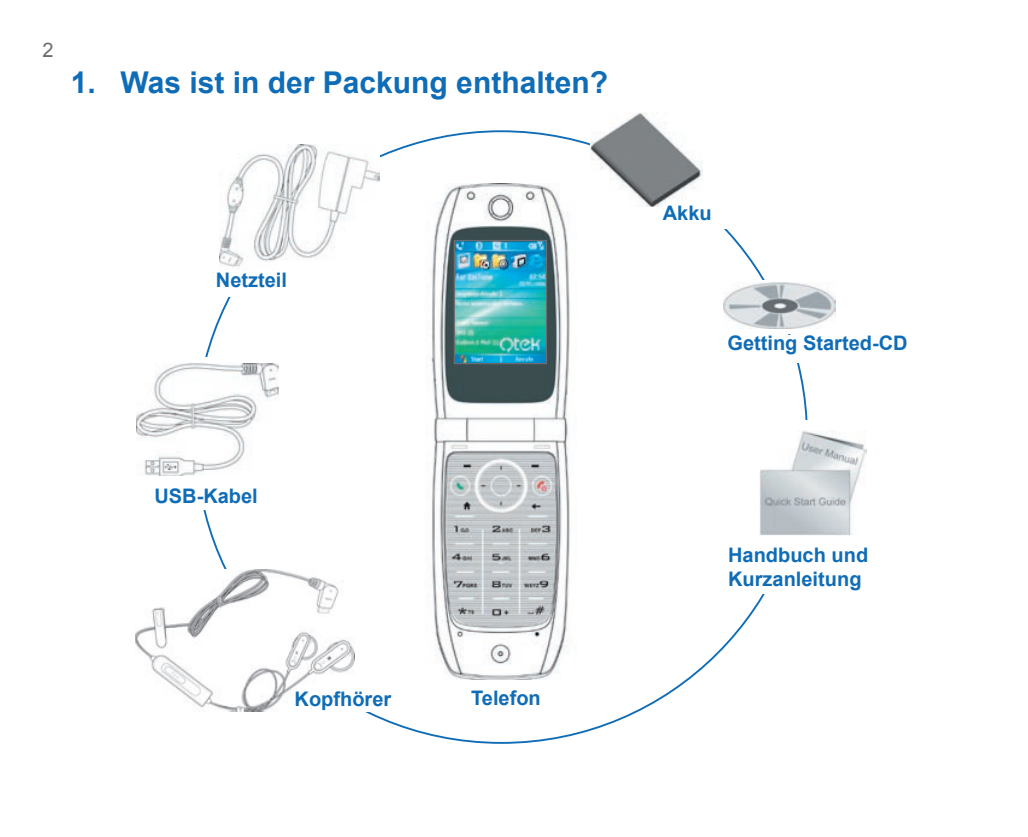
<style>
.page{position:relative;width:1028px;height:837px;background:#fff}
.page>*{position:absolute;margin:0;border:0;box-sizing:border-box;transform-origin:0 0}
.idHeading2{font:700 30px "Arial";color:#0f6cb6}
.t1{font:700 20px/24px "Arial";color:#0f6cb6}
.idPageNumber_Header_Left{font:20px "Arial";color:#6c6d70}
</style>
<div class="page">
<img style="left:430px;top:184px;width:140px;height:495px">
<img style="left:591px;top:112px;width:111px;height:94px">
<img style="left:723px;top:283px;width:112px;height:45px">
<img style="left:220px;top:144px;width:159px;height:124px">
<img style="left:137px;top:364px;width:141px;height:111px">
<img style="left:135px;top:569px;width:220px;height:141px">
<div style="left:295px;top:691px;width:100px;height:20px;background:#fff"></div>
<img style="left:759px;top:430px;width:107px;height:105px">
<img style="left:456px;top:242px;width:89px;height:120px">
<div style="left:454px;top:240px;width:93px;height:124px;border:1px solid #6c6d70"></div>
<p class="idPageNumber_Header_Left" style="left:43px;top:37px;width:13px">2</p>
<p class="idHeading2" style="left:71px;top:62px;width:538px">1. Was ist in der Packung enthalten?</p>
<p class="t1" style="left:216px;top:268px;width:73px">Netzteil</p>
<p class="t1" style="left:154px;top:485px;width:105px">USB-Kabel</p>
<p class="t1" style="left:295px;top:687px;width:98px">Kopfhörer</p>
<p class="t1" style="left:471px;top:686px;width:71px">Telefon</p>
<p class="t1" style="left:663px;top:202px;width:50px">Akku</p>
<p class="t1" style="left:727px;top:331px;width:181px">Getting Started-CD</p>
<p class="t1" style="left:728px;top:543px;width:141px">Handbuch und<br>Kurzanleitung</p>
</div>
